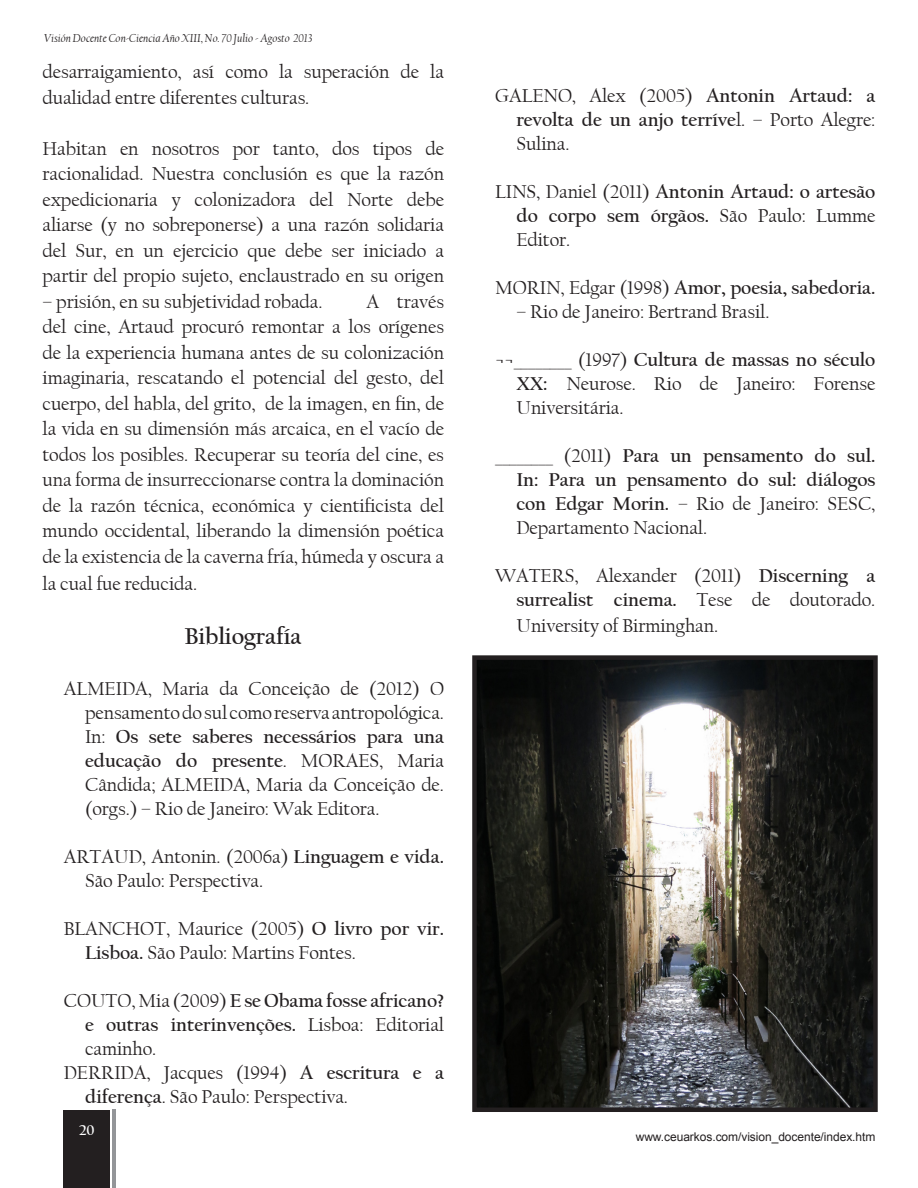
<style>
.page{position:relative;width:918px;height:1188px;background:#fff}
.page>*{position:absolute;margin:0;border:0;box-sizing:border-box;transform-origin:0 0}
.t1{font:700 24px "Californian FB";letter-spacing:-.005em;color:#231f20}
.t2{font:19.5px/24px "Californian FB";letter-spacing:-.005em;color:#231f20;text-align:justify}
.t3{font:700 19.5px/24px "Californian FB";letter-spacing:-.005em;color:#231f20;text-align:justify}
.t4{font:700 15px "Californian FB";color:#fff}
.t5{font:italic 12px "Californian FB";letter-spacing:-.005em;color:#231f20}
.t6{font:12px "Arial";letter-spacing:-.005em;color:#231f20}
.s1{font-weight:700}
.s2{font-weight:400}
</style>
<div class="page">
<div style="left:64px;top:1110px;width:46px;height:78px;background:#231f20"></div>
<hr style="left:113px;top:1110px;width:3px;height:78px;background:#939598">
<img style="left:477px;top:660px;width:396px;height:447px">
<div style="left:472px;top:655px;width:406px;height:457px;border:4px solid #231f20"></div>
<p class="t5" style="left:44px;top:31px;width:270px">Visión Docente Con-Ciencia Año XIII, No. 70 Julio - Agosto 2013</p>
<p class="t2" style="left:43px;top:59px;width:403px;line-height:25.5px">desarraigamiento, así como la superación de la dualidad entre diferentes culturas.</p>
<p class="t2" style="left:43px;top:136px;width:403px;line-height:25.5px">Habitan en nosotros por tanto, dos tipos de racionalidad. Nuestra conclusión es que la razón expedicionaria y colonizadora del Norte debe aliarse (y no sobreponerse) a una razón solidaria del Sur, en un ejercicio que debe ser iniciado a partir del propio sujeto, enclaustrado en su origen</p>
<p class="t2" style="left:43px;top:290px;width:282px">– prisión, en su subjetividad robada.</p>
<p class="t2" style="left:43px;top:289px;width:403px;line-height:25.7px;text-indent:324px">A través del cine, Artaud procuró remontar a los orígenes de la experiencia humana antes de su colonización imaginaria, rescatando el potencial del gesto, del cuerpo, del habla, del grito, de la imagen, en fin, de la vida en su dimensión más arcaica, en el vacío de todos los posibles. Recuperar su teoría del cine, es una forma de insurreccionarse contra la dominación de la razón técnica, económica y cientificista del mundo occidental, liberando la dimensión poética de la existencia de la caverna fría, húmeda y oscura a la cual fue reducida.</p>
<p class="t1" style="left:185px;top:622px;width:118px">Bibliografía</p>
<p class="t2" style="left:85px;top:677px;width:361px;text-indent:-21px">ALMEIDA, Maria da Conceição de (2012) O pensamento do sul como reserva antropológica.<br>In: <span class="s1">Os sete saberes necessários para una educação do presente</span>. MORAES, Maria Cândida; ALMEIDA, Maria da Conceição de. (orgs.) – Rio de Janeiro: Wak Editora.</p>
<p class="t2" style="left:85px;top:845px;width:361px;text-indent:-21px">ARTAUD, Antonin. (2006a) <span class="s1">Linguagem e vida.<br></span>São Paulo: Perspectiva.</p>
<p class="t2" style="left:85px;top:917px;width:361px;text-indent:-21px">BLANCHOT, Maurice (2005) <span class="s1">O livro por vir.<br>Lisboa.</span> São Paulo: Martins Fontes.</p>
<p class="t3" style="left:85px;top:989px;width:361px;text-indent:-21px"><span class="s2">COUTO, Mia (2009)</span> E se Obama fosse africano? e outras interinvenções. <span class="s2">Lisboa: Editorial caminho.</span></p>
<p class="t2" style="left:85px;top:1061px;width:361px;text-indent:-21px">DERRIDA, Jacques (1994) <span class="s1">A escritura e a diferença</span>. São Paulo: Perspectiva.</p>
<p class="t4" style="left:79px;top:1121px;width:17px">20</p>
<p class="t2" style="left:516px;top:84px;width:361px;text-indent:-21px">GALENO, Alex (2005) <span class="s1">Antonin Artaud: a revolta de un anjo terríve</span>l. – Porto Alegre:<br>Sulina.</p>
<p class="t3" style="left:516px;top:180px;width:361px;text-indent:-21px"><span class="s2">LINS, Daniel (2011)</span> Antonin Artaud: o artesão do corpo sem órgãos. <span class="s2">São Paulo: Lumme Editor.</span></p>
<p class="t3" style="left:495px;top:276px;width:382px"><span class="s2">MORIN, Edgar (1998)</span> Amor, poesia, sabedoria.</p>
<p class="t2" style="left:516px;top:300px;width:255px">– Rio de Janeiro: Bertrand Brasil.</p>
<p class="t2" style="left:516px;top:348px;width:361px;text-indent:-21px">¬¬________ (1997) <span class="s1">Cultura de massas no século XX:</span> Neurose. Rio de Janeiro: Forense Universitária.</p>
<p class="t3" style="left:516px;top:444px;width:361px;text-indent:-21px"><span class="s2">________ (2011)</span> Para un pensamento do sul.<br>In: Para un pensamento do sul: diálogos con Edgar Morin. <span class="s2">– Rio de Janeiro: SESC, Departamento Nacional.</span></p>
<p class="t2" style="left:516px;top:564px;width:361px;line-height:24.8px;text-indent:-21px">WATERS, Alexander (2011) <span class="s1">Discerning a surrealist cinema.</span> Tese de doutorado.<br>University of Birminghan.</p>
<p class="t6" style="left:636px;top:1129px;width:241px">www.ceuarkos.com/vision_docente/index.htm</p>
</div>
